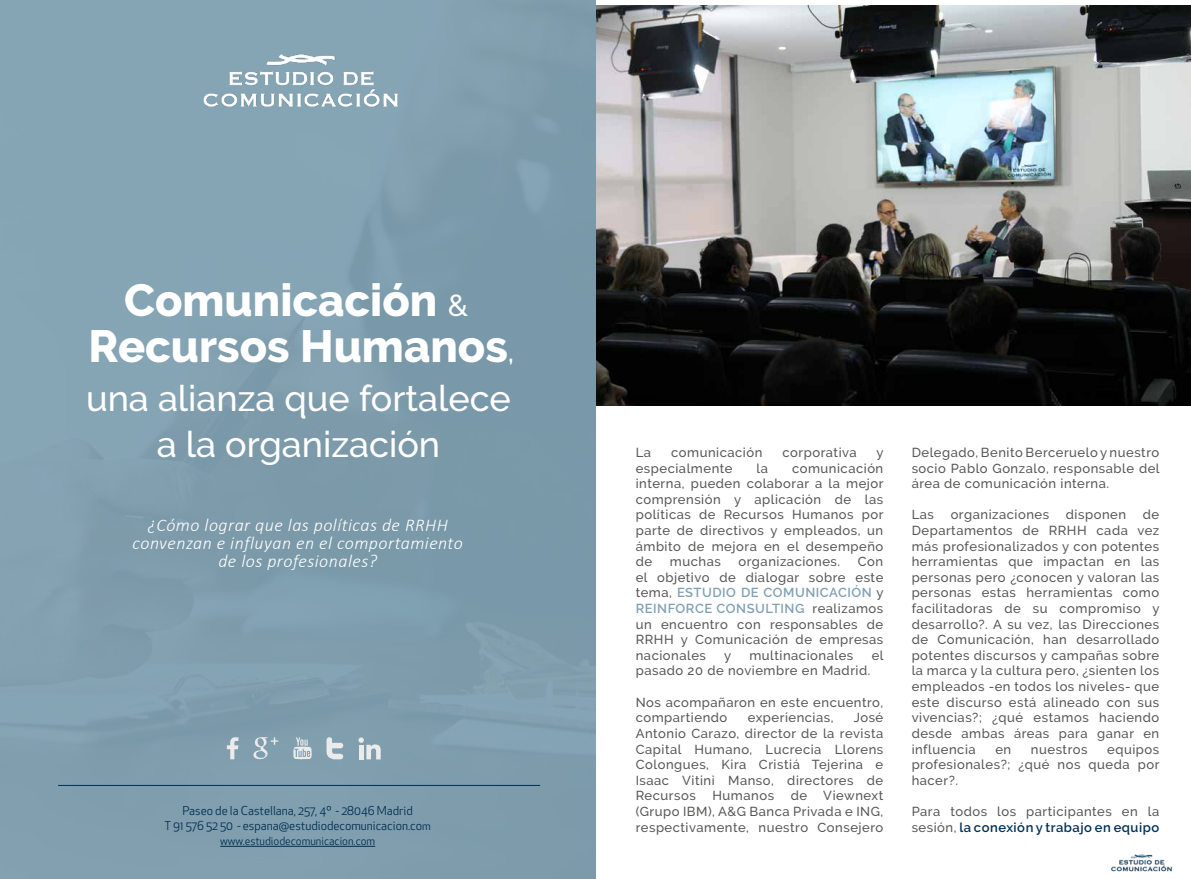
<style>
.page{position:relative;width:1191px;height:879px;background:#fff}
.page>*{position:absolute;margin:0;border:0;box-sizing:border-box;transform-origin:0 0}
.t1{font:800 45px/46px "Raleway";color:#fff;text-align:center}
.t2{font:500 36px/46px "Raleway";color:#fff;text-align:center}
.t3{font:italic 300 18px/18px "Calibri";letter-spacing:.025em;color:#fff;text-align:center}
.t4{font:500 13px/15.6px "Raleway";letter-spacing:.04em;color:#575756;text-align:justify}
.t5{font:12px/15px "Apex New";color:#002f53;text-align:center}
.t6{font:11px "Apex New";color:#002f53}
.s1{font-weight:500;font-size:30px}
.s2{font-size:11px}
.s3{font-weight:600;color:#80a1b2}
.s4{font-weight:600;color:#002f53}
</style>
<div class="page">
<img style="left:595px;top:6px;width:596px;height:399px">
<img style="left:1111px;top:854px;width:61px;height:18px">
<div style="left:0;top:0;width:595px;height:879px;background:#80a1b2"></div>
<img style="left:203px;top:54px;width:195px;height:53px">
<hr style="left:220px;top:846px;width:155px;height:1px;background:#002f53">
<hr style="left:58px;top:785px;width:482px;height:1px;background:#002f53">
<svg style="left:227px;top:737px;width:11px;height:22px"></svg>
<svg style="left:253px;top:737px;width:25px;height:22px"></svg>
<svg style="left:293px;top:737px;width:19px;height:22px"></svg>
<svg style="left:326px;top:737px;width:17px;height:22px"></svg>
<svg style="left:358px;top:737px;width:23px;height:22px"></svg>
<h1 class="t1" style="left:89px;top:278px;width:427px">Comunicación <span class="s1">&amp;<br></span>Recursos Humanos<span class="s1">,</span></h1>
<h2 class="t2" style="left:86px;top:376px;width:426px">una alianza que fortalece a la organización</h2>
<h3 class="t3" style="left:133px;top:515px;width:332px">¿Cómo lograr que las políticas de RRHH convenzan e influyan en el comportamiento de los profesionales?</h3>
<p class="t5" style="left:165px;top:803px;width:268px">Paseo de la Castellana, 257, 4º - 28046 Madrid<br>T 91 576 52 50 - espana@estudiodecomunicacion.co<span class="s2">m</span></p>
<p class="t6" style="left:220px;top:834px;width:156px">www.estudiodecomunicacion.com</p>
<p class="t4" style="left:636px;top:445px;width:17px">La</p>
<p class="t4" style="left:671px;top:445px;width:93px">comunicación</p>
<p class="t4" style="left:782px;top:445px;width:76px">corporativa</p>
<p class="t4" style="left:876px;top:445px;width:9px">y</p>
<p class="t4" style="left:636px;top:460px;width:98px">especialmente</p>
<p class="t4" style="left:756px;top:460px;width:13px">la</p>
<p class="t4" style="left:636px;top:460px;width:249px;text-indent:156px">comunicación interna, pueden colaborar a la mejor comprensión y aplicación de las políticas de Recursos Humanos por parte de directivos y empleados, un ámbito de mejora en el desempeño de</p>
<p class="t4" style="left:670px;top:554px;width:52px">muchas</p>
<p class="t4" style="left:738px;top:554px;width:103px">organizaciones.</p>
<p class="t4" style="left:636px;top:554px;width:249px;text-indent:222px">Con el objetivo de dialogar sobre este tema, <span class="s3">ESTUDIO DE COMUNICACIÓN</span> y <span class="s3">REINFORCE CONSULTING</span> realizamos un encuentro con responsables de RRHH y Comunicación de empresas nacionales</p>
<p class="t4" style="left:724px;top:647px;width:9px">y</p>
<p class="t4" style="left:749px;top:647px;width:105px">multinacionales</p>
<p class="t4" style="left:871px;top:647px;width:13px">el</p>
<p class="t4" style="left:636px;top:663px;width:236px">pasado 20 de noviembre en Madrid.</p>
<p class="t4" style="left:636px;top:694px;width:249px">Nos acompañaron en este encuentro, compartiendo</p>
<p class="t4" style="left:636px;top:710px;width:249px;text-indent:218px">José Antonio Carazo, director de la revista Capital Humano, Lucrecia Llorens Colongues, Kira Cristiá Tejerina e Isaac Vitini Manso, directores de Recursos</p>
<p class="t4" style="left:748px;top:710px;width:87px">experiencias,</p>
<p class="t4" style="left:636px;top:788px;width:249px;text-indent:155px">de Viewnext (Grupo IBM), A&amp;G Banca Privada e ING, respectivamente, nuestro Consejero</p>
<p class="t4" style="left:712px;top:788px;width:63px">Humanos</p>
<p class="t4" style="left:911px;top:445px;width:249px">Delegado, Benito Berceruelo y nuestro socio Pablo Gonzalo, responsable del área de comunicación interna.</p>
<p class="t4" style="left:911px;top:507px;width:24px">Las</p>
<p class="t4" style="left:950px;top:507px;width:100px">organizaciones</p>
<p class="t4" style="left:1066px;top:507px;width:62px">disponen</p>
<p class="t4" style="left:911px;top:507px;width:249px;text-indent:231px">de Departamentos de RRHH cada vez más profesionalizados y con potentes herramientas que impactan en las personas pero ¿conocen y valoran las personas estas herramientas como facilitadoras de su compromiso y desarrollo?. A su vez, las Direcciones de Comunicación, han desarrollado potentes discursos y campañas sobre la marca y la cultura pero, ¿sienten los empleados -en todos los niveles- que este discurso está alineado con sus vivencias?; ¿qué estamos haciendo desde ambas áreas para ganar en influencia</p>
<p class="t4" style="left:911px;top:741px;width:249px;text-indent:195px">equipos profesionales?; ¿qué nos queda por hacer?.</p>
<p class="t4" style="left:911px;top:803px;width:249px">Para todos los participantes en la sesión, <span class="s4">la conexión y trabajo en equipo</span></p>
<p class="t4" style="left:995px;top:741px;width:17px">en</p>
<p class="t4" style="left:1031px;top:741px;width:58px">nuestros</p>
</div>
